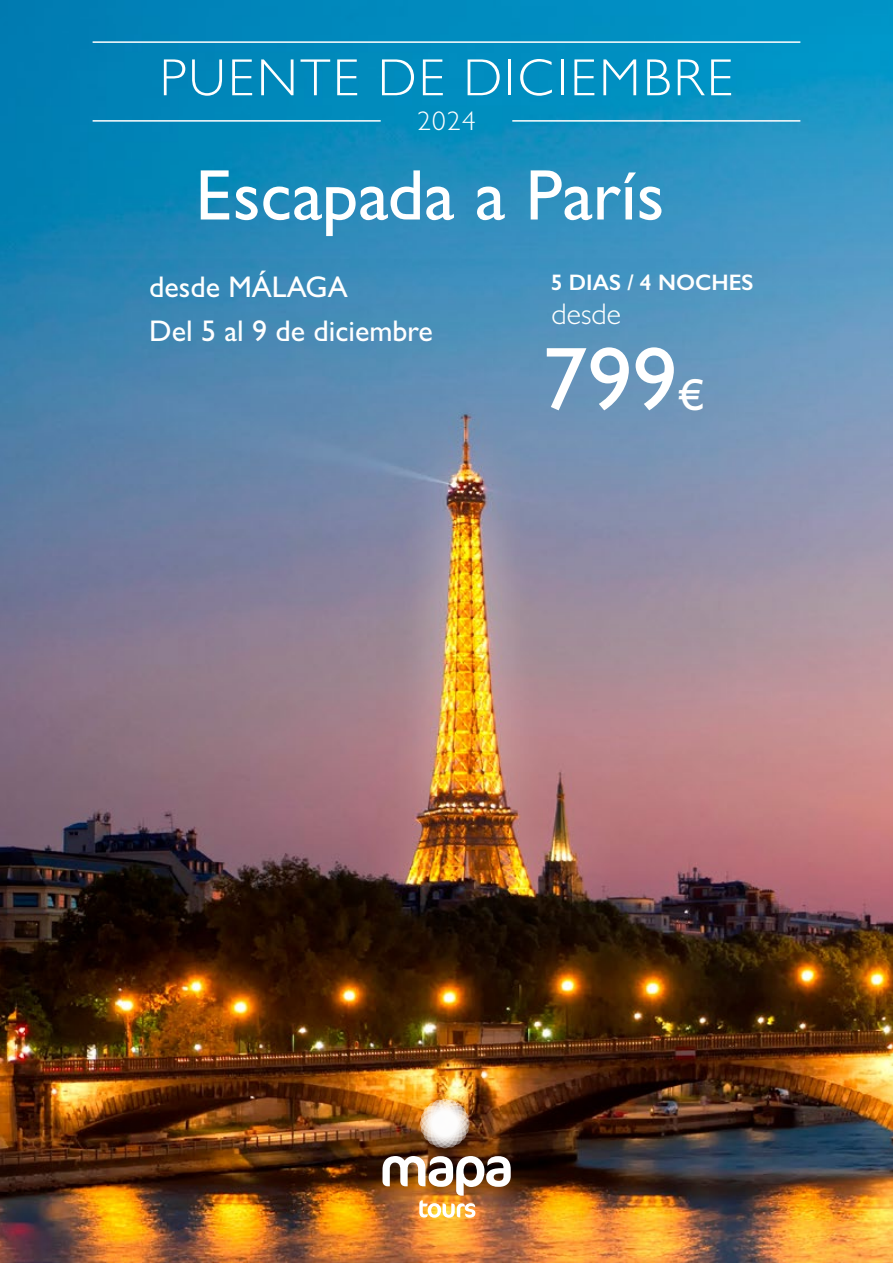
<style>
.page{position:relative;width:893px;height:1263px;background:#fff}
.page>*{position:absolute;margin:0;border:0;box-sizing:border-box;transform-origin:0 0}
.t1{font:500 90px "Gill Sans";color:#fff}
.t2{font:500 72px "Gill Sans";color:#fff}
.t3{font:300 52.5px "Gill Sans";letter-spacing:.05em;color:#fff}
.t4{font:500 30px/44.5px "Gill Sans";color:#fff}
.t5{font:300 30px "Gill Sans";color:#fff}
.t6{font:300 27px "Gill Sans";color:#fff}
.t7{font:600 22.5px "Gill Sans";color:#fff}
.s1{font-size:45px}
</style>
<div class="page">
<img style="left:0;top:0;width:893px;height:1263px">
<svg style="left:421px;top:1100px;width:48px;height:47px"></svg>
<img style="left:382px;top:1156px;width:129px;height:62px">
<hr style="left:93px;top:120px;width:288px;height:2px;background:#fff">
<hr style="left:512px;top:120px;width:288px;height:2px;background:#fff">
<hr style="left:93px;top:41px;width:707px;height:2px;background:#fff">
<h3 class="t3" style="left:160px;top:46px;width:575px">PUENTE DE DICIEMBRE</h3>
<p class="t6" style="left:417px;top:104px;width:60px">2024</p>
<h2 class="t2" style="left:195px;top:152px;width:471px">Escapada a París</h2>
<p class="t4" style="left:149px;top:264px;width:285px">desde MÁLAGA<br>Del 5 al 9 de diciembre</p>
<h1 class="t1" style="left:542px;top:326px;width:164px">799<span class="s1">€</span></h1>
<p class="t7" style="left:551px;top:269px;width:204px">5 DIAS / 4 NOCHES</p>
<p class="t5" style="left:552px;top:296px;width:71px">desde</p>
</div>
